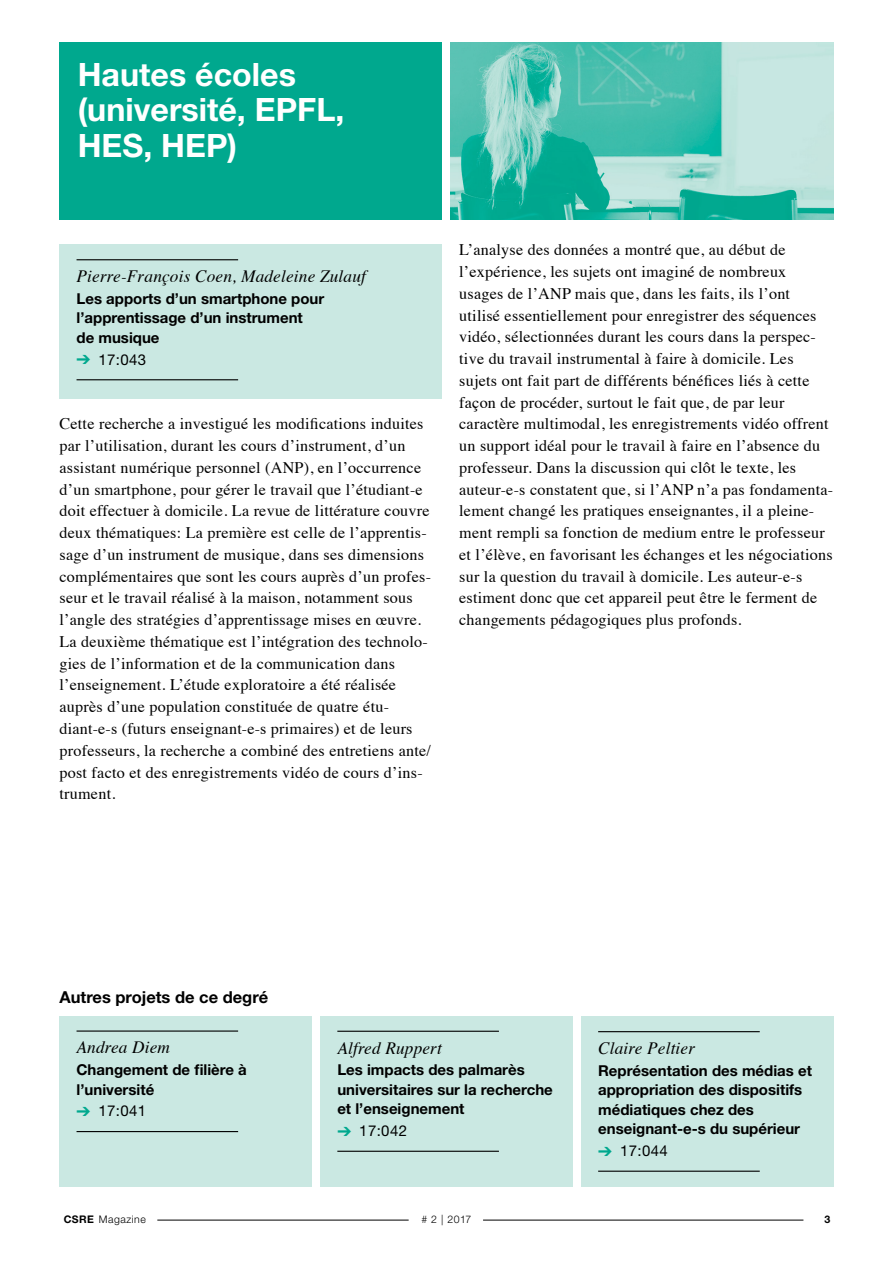
<style>
.page{position:relative;width:893px;height:1263px;background:#fff}
.page>*{position:absolute;margin:0;border:0;box-sizing:border-box;transform-origin:0 0}
.t1{font:700 32.25px "Helvetica Neue LT";color:#fff}
.ProjektTitel_Kasten{font:italic 17.25px "Times";letter-spacing:.01em;color:#000}
.t2{font:700 16.5px "Helvetica Neue LT";color:#000}
.Lauftext_Französisch{font:16.2px/21.8px "Times";letter-spacing:.015em;color:#000}
.ProjektTitel_Kasten-2{font:700 15px/19.5px "Helvetica Neue LT";color:#000}
.ProjektTitel_Kasten-3{font:15px "Helvetica Neue LT";letter-spacing:.025em;color:#000}
.t3{font:300 10.5px "Helvetica Neue LT";letter-spacing:.05em;color:#000}
.t4{font:700 10.5px "Helvetica Neue LT";color:#000}
.s1{color:#00a88e}
.s2{font-weight:700}
</style>
<div class="page">
<div style="left:60px;top:244px;width:382px;height:155px;background:#cae8e2"></div>
<hr style="left:77px;top:259px;width:161px;height:1px;background:#000">
<hr style="left:77px;top:379px;width:161px;height:1px;background:#000">
<div style="left:60px;top:1016px;width:252px;height:170px;background:#cae8e2"></div>
<hr style="left:77px;top:1030px;width:161px;height:2px;background:#000">
<hr style="left:77px;top:1131px;width:161px;height:1px;background:#000">
<div style="left:320px;top:1016px;width:253px;height:170px;background:#cae8e2"></div>
<hr style="left:337px;top:1031px;width:162px;height:1px;background:#000">
<hr style="left:337px;top:1151px;width:162px;height:1px;background:#000">
<div style="left:60px;top:43px;width:382px;height:177px;background:#00a88e"></div>
<hr style="left:483px;top:1220px;width:320px;height:1px;background:#000">
<hr style="left:157px;top:1220px;width:252px;height:1px;background:#000">
<img style="left:451px;top:43px;width:382px;height:177px">
<div style="left:581px;top:1016px;width:252px;height:171px;background:#cae8e2"></div>
<hr style="left:598px;top:1031px;width:162px;height:1px;background:#000">
<hr style="left:598px;top:1170px;width:162px;height:2px;background:#000">
<p class="t1" style="left:78px;top:55px;width:220px">Hautes écoles</p>
<p class="t1" style="left:78px;top:90px;width:268px">(université, EPFL,</p>
<p class="t1" style="left:78px;top:125px;width:161px">HES, HEP)</p>
<p class="ProjektTitel_Kasten" style="left:77px;top:261px;width:291px">Pierre-François Coen, Madeleine Zulauf</p>
<p class="ProjektTitel_Kasten-2" style="left:77px;top:288px;width:249px">Les apports d’un smartphone pour l’apprentissage d’un instrument</p>
<p class="ProjektTitel_Kasten-2" style="left:77px;top:327px;width:85px">de musique</p>
<p class="ProjektTitel_Kasten-3" style="left:77px;top:350px;width:71px"><span class="s1">➔</span> 17:043</p>
<p class="Lauftext_Französisch" style="left:60px;top:412px;width:373px">Cette recherche a investigué les modifications induites par l’utilisation, durant les cours d’instrument, d’un assistant numérique personnel (ANP), en l’occurrence d’un smartphone, pour gérer le travail que l’étudiant-e doit effectuer à domicile. La revue de littérature couvre deux thématiques: La première est celle de l’apprentis&shy;sage d’un instrument de musique, dans ses dimensions complémentaires que sont les cours auprès d’un profes&shy;seur et le travail réalisé à la maison, notamment sous l’angle des stratégies d’apprentissage mises en œuvre.<br>La deuxième thématique est l’intégration des technolo&shy;gies de l’information et de la communication dans l’enseignement. L’étude exploratoire a été réalisée auprès d’une population constituée de quatre étu&shy;diant-e-s (futurs enseignant-e-s primaires) et de leurs professeurs, la recherche a combiné des entretiens ante/ post facto et des enregistrements vidéo de cours d’ins&shy;trument.</p>
<p class="Lauftext_Französisch" style="left:459px;top:238px;width:375px">L’analyse des données a montré que, au début de l’expérience, les sujets ont imaginé de nombreux usages de l’ANP mais que, dans les faits, ils l’ont utilisé essentiellement pour enregistrer des séquences vidéo, sélectionnées durant les cours dans la perspec&shy;tive du travail instrumental à faire à domicile. Les sujets ont fait part de différents bénéfices liés à cette façon de procéder, surtout le fait que, de par leur caractère multimodal, les enregistrements vidéo offrent un support idéal pour le travail à faire en l’absence du professeur. Dans la discussion qui clôt le texte, les auteur-e-s constatent que, si l’ANP n’a pas fondamenta&shy;lement changé les pratiques enseignantes, il a pleine&shy;ment rempli sa fonction de medium entre le professeur et l’élève, en favorisant les échanges et les négociations sur la question du travail à domicile. Les auteur-e-s estiment donc que cet appareil peut être le ferment de changements pédagogiques plus profonds.</p>
<p class="t2" style="left:60px;top:987px;width:210px">Autres projets de ce degré</p>
<p class="ProjektTitel_Kasten" style="left:77px;top:1032px;width:95px">Andrea Diem</p>
<p class="ProjektTitel_Kasten-2" style="left:77px;top:1060px;width:172px">Changement de filière à l’université</p>
<p class="ProjektTitel_Kasten-3" style="left:77px;top:1102px;width:71px"><span class="s1">➔</span> 17:041</p>
<p class="ProjektTitel_Kasten" style="left:337px;top:1033px;width:106px">Alfred Ruppert</p>
<p class="ProjektTitel_Kasten-2" style="left:337px;top:1060px;width:217px">Les impacts des palmarès universitaires sur la recherche et l’enseignement</p>
<p class="ProjektTitel_Kasten-3" style="left:337px;top:1122px;width:71px"><span class="s1">➔</span> 17:042</p>
<p class="ProjektTitel_Kasten" style="left:598px;top:1033px;width:98px">Claire Peltier</p>
<p class="ProjektTitel_Kasten-2" style="left:598px;top:1060px;width:215px">Représentation des médias et appropriation des dispositifs médiatiques chez des enseignant-e-s du supérieur</p>
<p class="ProjektTitel_Kasten-3" style="left:598px;top:1142px;width:71px"><span class="s1">➔</span> 17:044</p>
<p class="t3" style="left:64px;top:1213px;width:84px"><span class="s2">CSRE</span> Magazine</p>
<p class="t3" style="left:421px;top:1213px;width:51px"># 2 | 2017</p>
<p class="t4" style="left:824px;top:1212px;width:7px">3</p>
</div>
